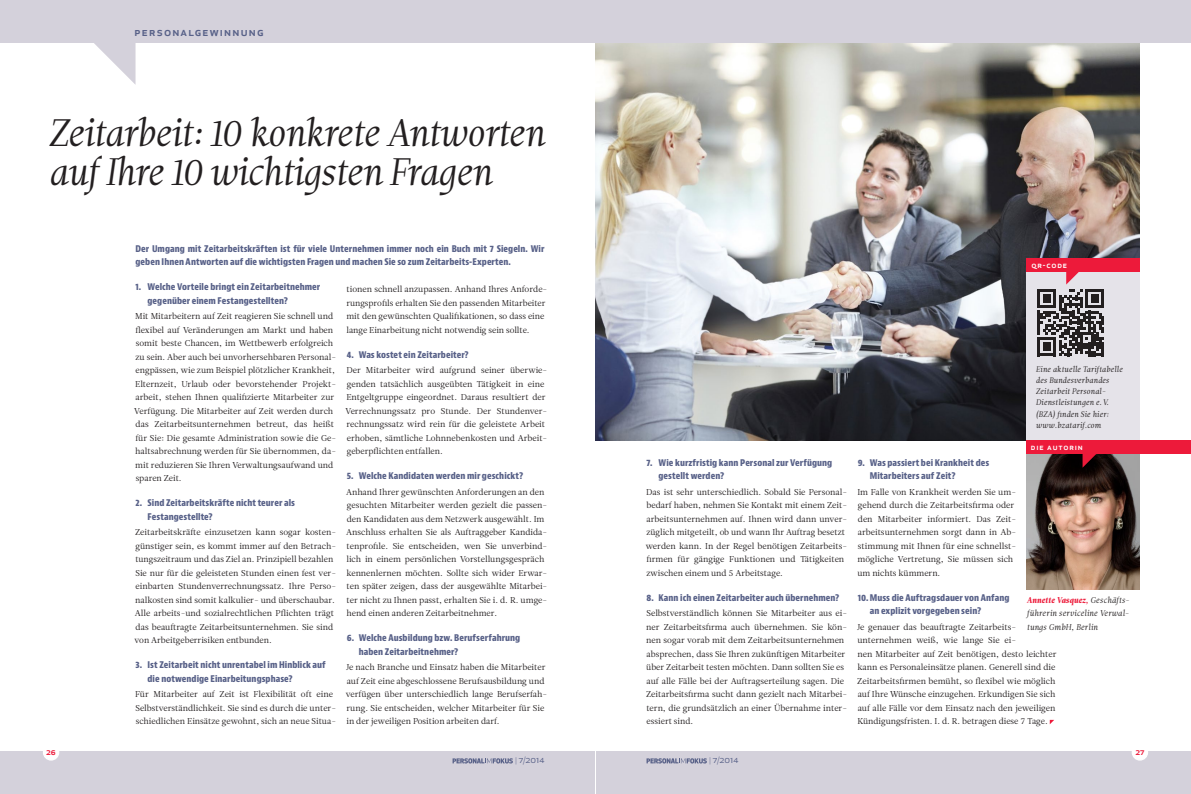
<style>
.page{position:relative;width:1191px;height:794px;background:#fff}
.page>*{position:absolute;margin:0;border:0;box-sizing:border-box;transform-origin:0 0}
.t1{font:38.2px/38.5px "Leitura Italic 1";letter-spacing:-.04em;color:#231f20}
.t2{font:500 12px "Apex New";letter-spacing:.1em;color:#586188}
.t3{font:10px "Apex New";color:#586188}
.t4{font:500 9.5px "Apex New";color:#ed1a3a}
.t5{font:800 condensed 9px/13.5px "Bernino Sans";letter-spacing:.005em;color:#586188}
.t6{font:8.5px/13.5px "Leitura News Roman 1";color:#231f20}
.t7{font:8.5px/13.5px "Leitura Italic 1";color:#231f20}
.t8{font:8.5px "Leitura Italic 4";color:#ed1a3a}
.t9{font:500 8.5px "Apex New";letter-spacing:.1em;color:#fff}
.t10{font:8.1px/11.1px "Leitura Italic 1";color:#231f20}
.s1{font-family:"Leitura Italic 1";color:#231f20}
.s2{font-size:7.2px}
.s3{font-size:8px}
</style>
<div class="page">
<img style="left:595px;top:43px;width:545px;height:398px">
<div style="left:0;top:0;width:1191px;height:43px;background:#d4d1db"></div>
<svg style="left:94px;top:43px;width:41px;height:41px"></svg>
<svg style="left:1049px;top:720px;width:5px;height:4px"></svg>
<div style="left:1026px;top:259px;width:114px;height:182px;background:#e5e3e9"></div>
<div style="left:1026px;top:259px;width:114px;height:13px;background:#ed1a3a"></div>
<svg style="left:1037px;top:258px;width:67px;height:98px"></svg>
<img style="left:1026px;top:454px;width:114px;height:135px">
<div style="left:1026px;top:441px;width:165px;height:13px;background:#ed1a3a"></div>
<svg style="left:1082px;top:454px;width:14px;height:14px"></svg>
<div style="left:595px;top:751px;width:596px;height:43px;background:#d4d1db"></div>
<div style="left:0;top:751px;width:595px;height:43px;background:#d4d1db"></div>
<div style="left:43px;top:744px;width:16px;height:16px;background:#fff;border-radius:50%"></div>
<div style="left:43px;top:744px;width:16px;height:16px;border:1px solid #fff;border-radius:50%"></div>
<div style="left:1132px;top:744px;width:15px;height:16px;background:#fff;border-radius:50%"></div>
<div style="left:1131px;top:744px;width:17px;height:16px;border:1px solid #fff;border-radius:50%"></div>
<svg style="left:452px;top:758px;width:61px;height:5px"></svg>
<svg style="left:646px;top:758px;width:61px;height:5px"></svg>
<h2 class="t2" style="left:135px;top:23px;width:130px">personalgewinnung</h2>
<h1 class="t1" style="left:48px;top:114px;width:498px">Zeitarbeit: 10 konkrete Antworten auf Ihre 10 wichtigsten Fragen</h1>
<p class="t5" style="left:135px;top:242px;width:410px">Der Umgang mit Zeitarbeitskräften ist für viele Unternehmen immer noch ein Buch mit 7 Siegeln. Wir geben Ihnen Antworten auf die wichtigsten Fragen und machen Sie so zum Zeitarbeits-Experten.</p>
<p class="t5" style="left:147px;top:280px;width:174px;text-indent:-12px">1. Welche Vorteile bringt ein Zeitarbeitnehmer gegenüber einem Festangestellten?</p>
<p class="t6" style="left:134px;top:310px;width:203px">Mit Mitarbeitern auf Zeit reagieren Sie schnell und flexibel auf Veränderungen am Markt und haben somit beste Chancen, im Wettbewerb erfolgreich zu sein. Aber auch bei unvorhersehbaren Personal&shy;engpässen, wie zum Beispiel plötzlicher Krankheit, Elternzeit, Urlaub oder bevorstehender Projekt&shy;arbeit, stehen Ihnen qualifizierte Mitarbeiter zur Verfügung. Die Mitarbeiter auf Zeit werden durch das Zeitarbeitsunternehmen betreut, das heißt für Sie: Die gesamte Administration sowie die Ge&shy;haltsabrechnung werden für Sie übernommen, da&shy;mit reduzieren Sie Ihren Verwaltungsaufwand und sparen Zeit.</p>
<p class="t5" style="left:147px;top:496px;width:149px;text-indent:-12px">2. Sind Zeitarbeitskräfte nicht teurer als<br>Festangestellte?</p>
<p class="t6" style="left:135px;top:526px;width:203px">Zeitarbeitskräfte einzusetzen kann sogar kosten&shy;günstiger sein, es kommt immer auf den Betrach&shy;tungszeitraum und das Ziel an. Prinzipiell bezahlen Sie nur für die geleisteten Stunden einen fest ver&shy;einbarten Stundenverrechnungssatz. Ihre Perso&shy;nalkosten sind somit kalkulier- und überschaubar.<br>Alle arbeits-und sozialrechtlichen Pflichten trägt das beauftragte Zeitarbeitsunternehmen. Sie sind von Arbeitgeberrisiken entbunden.</p>
<p class="t5" style="left:147px;top:658px;width:180px;text-indent:-12px">3. Ist Zeitarbeit nicht unrentabel im Hinblick auf die notwendige Einarbeitungsphase?</p>
<p class="t6" style="left:135px;top:688px;width:202px">Für Mitarbeiter auf Zeit ist Flexibilität oft eine<br>Selbstverständlichkeit. Sie sind es durch die unter&shy;schiedlichen Einsätze gewohnt, sich an neue Situa-</p>
<p class="t6" style="left:346px;top:283px;width:202px">tionen schnell anzupassen. Anhand Ihres Anforde&shy;rungsprofils erhalten Sie den passenden Mitarbeiter mit den gewünschten Qualifikationen, so dass eine lange Einarbeitung nicht notwendig sein sollte.</p>
<p class="t5" style="left:347px;top:348px;width:123px">4. Was kostet ein Zeitarbeiter?</p>
<p class="t6" style="left:345px;top:364px;width:203px">Der Mitarbeiter wird aufgrund seiner überwie&shy;genden tatsächlich ausgeübten Tätigkeit in eine Entgeltgruppe eingeordnet. Daraus resultiert der Verrechnungssatz pro Stunde. Der Stundenver&shy;rechnungssatz wird rein für die geleistete Arbeit erhoben, sämtliche Lohnnebenkosten und Arbeit&shy;geberpflichten entfallen.</p>
<p class="t5" style="left:347px;top:469px;width:178px">5. Welche Kandidaten werden mir geschickt?</p>
<p class="t6" style="left:346px;top:485px;width:203px">Anhand Ihrer gewünschten Anforderungen an den gesuchten Mitarbeiter werden gezielt die passen&shy;den Kandidaten aus dem Netzwerk ausgewählt. Im Anschluss erhalten Sie als Auftraggeber Kandida&shy;tenprofile. Sie entscheiden, wen Sie unverbind&shy;lich in einem persönlichen Vorstellungsgespräch kennenlernen möchten. Sollte sich wider Erwar&shy;ten später zeigen, dass der ausgewählte Mitarbei&shy;ter nicht zu Ihnen passt, erhalten Sie i. d. R. umge&shy;hend einen anderen Zeitarbeitnehmer.</p>
<p class="t5" style="left:359px;top:631px;width:163px;text-indent:-12px">6. Welche Ausbildung bzw. Berufserfahrung haben Zeitarbeitnehmer?</p>
<p class="t6" style="left:346px;top:661px;width:203px">Je nach Branche und Einsatz haben die Mitarbeiter auf Zeit eine abgeschlossene Berufsausbildung und verfügen über unterschiedlich lange Berufserfah&shy;rung. Sie entscheiden, welcher Mitarbeiter für Sie in der jeweiligen Position arbeiten darf.</p>
<p class="t9" style="left:1031px;top:259px;width:37px">qr-code</p>
<p class="t5" style="left:658px;top:456px;width:175px;text-indent:-12px">7. Wie kurzfristig kann Personal zur Verfügung gestellt werden?</p>
<p class="t6" style="left:646px;top:485px;width:203px">Das ist sehr unterschiedlich. Sobald Sie Personal&shy;bedarf haben, nehmen Sie Kontakt mit einem Zeit&shy;arbeitsunternehmen auf. Ihnen wird dann unver&shy;züglich mitgeteilt, ob und wann Ihr Auftrag besetzt werden kann. In der Regel benötigen Zeitarbeits&shy;firmen für gängige Funktionen und Tätigkeiten zwischen einem und 5 Arbeitstage.</p>
<p class="t5" style="left:646px;top:591px;width:194px">8. Kann ich einen Zeitarbeiter auch übernehmen?</p>
<p class="t6" style="left:646px;top:607px;width:203px">Selbstverständlich können Sie Mitarbeiter aus ei&shy;ner Zeitarbeitsfirma auch übernehmen. Sie kön&shy;nen sogar vorab mit dem Zeitarbeitsunternehmen absprechen, dass Sie Ihren zukünftigen Mitarbeiter über Zeitarbeit testen möchten. Dann sollten Sie es auf alle Fälle bei der Auftragserteilung sagen. Die Zeitarbeitsfirma sucht dann gezielt nach Mitarbei&shy;tern, die grundsätzlich an einer Übernahme inter&shy;essiert sind.</p>
<p class="t10" style="left:1035px;top:364px;width:88px">Eine aktuelle Tariftabelle des Bundesverbandes<br>Zeitarbeit Personal-<br>Dienstleistungen e.V. (BZA) finden Sie hier: www.bzatarif.com</p>
<p class="t9" style="left:1031px;top:441px;width:53px">die autorin</p>
<p class="t5" style="left:869px;top:456px;width:121px;text-indent:-12px">9. Was passiert bei Krankheit des<br>Mitarbeiters auf Zeit?</p>
<p class="t6" style="left:857px;top:485px;width:160px">Im Falle von Krankheit werden Sie um&shy;gehend durch die Zeitarbeitsfirma oder den Mitarbeiter informiert. Das Zeit&shy;arbeitsunternehmen sorgt dann in Ab&shy;stimmung mit Ihnen für eine schnellst&shy;mögliche Vertretung, Sie müssen sich um nichts kümmern.</p>
<p class="t5" style="left:869px;top:591px;width:141px;text-indent:-12px">10. Muss die Auftragsdauer von Anfang an explizit vorgegeben sein?</p>
<p class="t6" style="left:857px;top:620px;width:201px">Je genauer das beauftragte Zeitarbeits&shy;unternehmen weiß, wie lange Sie ei-<br>nen Mitarbeiter auf Zeit benötigen, desto leichter kann es Personaleinsätze planen. Generell sind die Zeitarbeitsfirmen bemüht, so flexibel wie möglich auf Ihre Wünsche einzugehen. Erkundigen Sie sich auf alle Fälle vor dem Einsatz nach den jeweiligen Kündigungsfristen. I. d. R. betragen diese 7 Tage.</p>
<p class="t8" style="left:1026px;top:595px;width:104px">Annette Vasquez, <span class="s1">Geschäfts-</span></p>
<p class="t7" style="left:1026px;top:607px;width:104px">führerin serviceline Verwal&shy;tungs GmbH, Berlin</p>
<p class="t4" style="left:46px;top:745px;width:11px">26</p>
<p class="t4" style="left:1135px;top:745px;width:11px">27</p>
<p class="t3" style="left:515px;top:753px;width:30px"><span class="s2">|</span> 7<span class="s3">/</span>2014</p>
<p class="t3" style="left:709px;top:753px;width:30px"><span class="s2">|</span> 7<span class="s3">/</span>2014</p>
</div>
